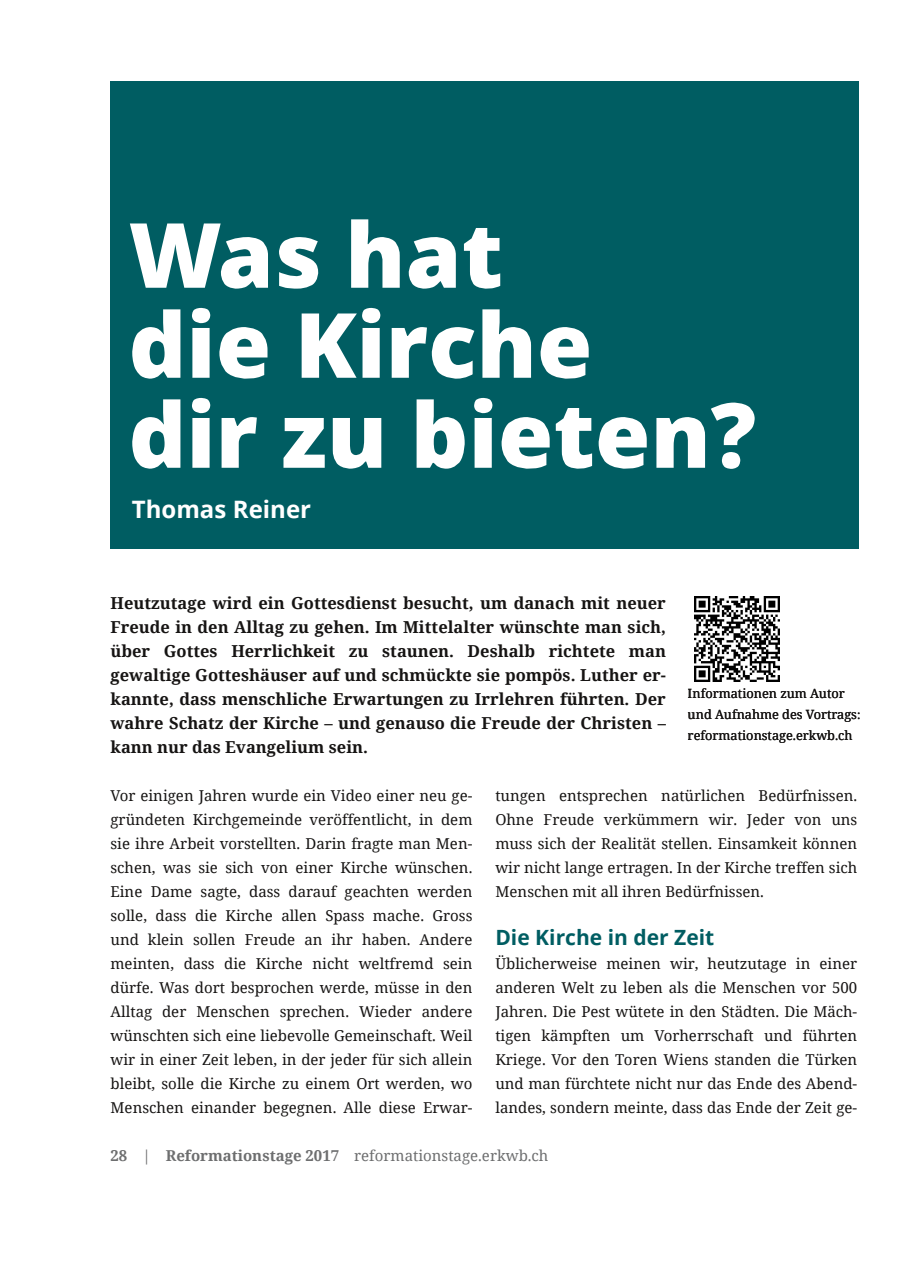
<style>
.page{position:relative;width:910px;height:1280px;background:#fff}
.page>*{position:absolute;margin:0;border:0;box-sizing:border-box;transform-origin:0 0}
.t1{font:700 24px "Open Sans";color:#fff}
.t2{font:700 21px "Open Sans";color:#005d62}
.t3{font:700 16.5px/24px "Noto Serif";color:#161413;text-align:justify}
.t4{font:15px/24px "Noto Serif";color:#161413;text-align:justify}
.t5{font:15px "Noto Serif";color:#6d6e6f}
.t6{font:12.75px/21px "Noto Serif";color:#161413}
.s1{font-size:12px}
.s2{font-weight:700}
</style>
<div class="page">
<div style="left:111px;top:81px;width:748px;height:468px;background:#005d62"></div>
<img style="left:694px;top:596px;width:86px;height:85px">
<svg style="left:130px;top:223px;width:138px;height:66px"></svg>
<svg style="left:279px;top:237px;width:39px;height:52px"></svg>
<svg style="left:351px;top:219px;width:49px;height:69px"></svg>
<svg style="left:409px;top:237px;width:47px;height:52px"></svg>
<svg style="left:464px;top:228px;width:36px;height:61px"></svg>
<svg style="left:132px;top:309px;width:48px;height:70px"></svg>
<svg style="left:192px;top:308px;width:18px;height:70px"></svg>
<svg style="left:219px;top:327px;width:48px;height:52px"></svg>
<svg style="left:302px;top:308px;width:78px;height:70px"></svg>
<svg style="left:392px;top:327px;width:82px;height:52px"></svg>
<svg style="left:482px;top:309px;width:49px;height:69px"></svg>
<svg style="left:541px;top:327px;width:48px;height:52px"></svg>
<svg style="left:132px;top:399px;width:48px;height:70px"></svg>
<svg style="left:192px;top:398px;width:18px;height:70px"></svg>
<svg style="left:222px;top:417px;width:35px;height:51px"></svg>
<svg style="left:283px;top:418px;width:42px;height:50px"></svg>
<svg style="left:333px;top:418px;width:48px;height:51px"></svg>
<svg style="left:417px;top:399px;width:48px;height:70px"></svg>
<svg style="left:474px;top:398px;width:18px;height:70px"></svg>
<svg style="left:502px;top:417px;width:48px;height:52px"></svg>
<svg style="left:556px;top:408px;width:36px;height:61px"></svg>
<svg style="left:599px;top:417px;width:48px;height:52px"></svg>
<svg style="left:656px;top:417px;width:49px;height:51px"></svg>
<svg style="left:711px;top:403px;width:44px;height:66px"></svg>
<h1 class="t1" style="left:132px;top:493px;width:181px">Thomas Reiner</h1>
<p class="t3" style="left:111px;top:590px;width:557px">Heutzutage wird ein Gottesdienst besucht, um danach mit neuer Freude in den Alltag zu gehen. Im Mittelalter wünschte man sich, über Gottes Herrlichkeit zu staunen. Deshalb richtete man gewaltige Gotteshäuser auf und schmückte sie pompös. Luther er&shy;kannte, dass menschliche Erwartungen zu Irrlehren führten. Der wahre Schatz der Kirche – und genauso die Freude der Christen – kann nur das Evangelium sein.</p>
<p class="t6" style="left:688px;top:682px;width:174px">Informationen zum Autor und Aufnahme des Vortrags<span class="s1">: </span>reformationstage.erkwb.ch</p>
<p class="t4" style="left:111px;top:783px;width:363px">Vor einigen Jahren wurde ein Video einer neu ge&shy;gründeten Kirchgemeinde veröffentlicht, in dem sie ihre Arbeit vorstellten. Darin fragte man Men&shy;schen, was sie sich von einer Kirche wünschen.<br>Eine Dame sagte, dass darauf geachten werden solle, dass die Kirche allen Spass mache. Gross und klein sollen Freude an ihr haben. Andere meinten, dass die Kirche nicht weltfremd sein dürfe. Was dort besprochen werde, müsse in den Alltag der Menschen sprechen. Wieder andere wünschten sich eine liebevolle Gemeinschaft. Weil wir in einer Zeit leben, in der jeder für sich allein bleibt, solle die Kirche zu einem Ort werden, wo Menschen einander begegnen. Alle diese Erwar-</p>
<p class="t4" style="left:495px;top:783px;width:363px">tungen entsprechen natürlichen Bedürfnissen.<br>Ohne Freude verkümmern wir. Jeder von uns muss sich der Realität stellen. Einsamkeit können wir nicht lange ertragen. In der Kirche treffen sich Menschen mit all ihren Bedürfnissen.</p>
<h2 class="t2" style="left:495px;top:922px;width:220px">Die Kirche in der Zeit</h2>
<p class="t4" style="left:495px;top:951px;width:363px">Üblicherweise meinen wir, heutzutage in einer anderen Welt zu leben als die Menschen vor 500<br>Jahren. Die Pest wütete in den Städten. Die Mäch&shy;tigen kämpften um Vorherrschaft und führten Kriege. Vor den Toren Wiens standen die Türken und man fürchtete nicht nur das Ende des Abend&shy;landes, sondern meinte, dass das Ende der Zeit ge-</p>
<p class="t5" style="left:111px;top:1144px;width:439px"><span class="s2">28</span> | <span class="s2">Reformationstage 2017</span> reformationstage.erkwb.ch</p>
</div>
